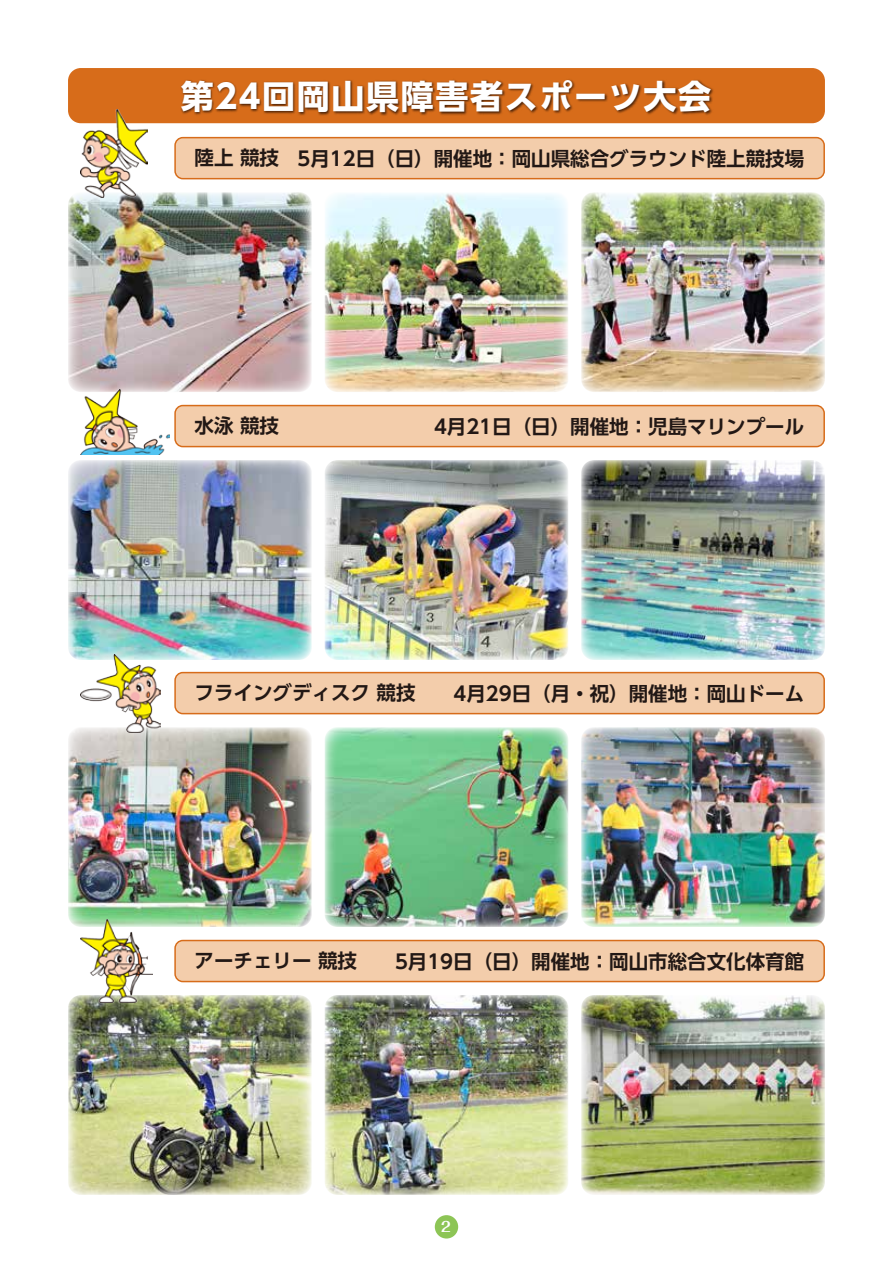
<style>
.page{position:relative;width:893px;height:1263px;background:#fff}
.page>*{position:absolute;margin:0;border:0;box-sizing:border-box;transform-origin:0 0}
.t1{font:700 33px "UD Shin Go Pro";letter-spacing:.05em;color:#fff}
.t2{font:700 19.5px "UD Shin Go Pro De";color:#221815}
.t3{font:700 13.8px "Folk Pro";color:#fff}
</style>
<div class="page">
<div style="left:68px;top:68px;width:757px;height:55px;background:#d76c1a;border-radius:13px"></div>
<img style="left:68px;top:995px;width:244px;height:200px">
<img style="left:325px;top:995px;width:243px;height:200px">
<img style="left:581px;top:995px;width:244px;height:200px">
<img style="left:68px;top:727px;width:244px;height:200px">
<img style="left:325px;top:727px;width:243px;height:200px">
<img style="left:581px;top:727px;width:244px;height:200px">
<img style="left:68px;top:460px;width:244px;height:200px">
<img style="left:325px;top:460px;width:243px;height:200px">
<img style="left:581px;top:460px;width:244px;height:200px">
<img style="left:68px;top:192px;width:244px;height:200px">
<img style="left:325px;top:193px;width:243px;height:199px">
<img style="left:581px;top:192px;width:244px;height:200px">
<svg style="left:174px;top:137px;width:651px;height:42px;background:#f1c7a2"></svg>
<svg style="left:174px;top:405px;width:651px;height:42px;background:#f1c7a2"></svg>
<svg style="left:174px;top:672px;width:651px;height:42px;background:#f1c7a2"></svg>
<svg style="left:174px;top:940px;width:651px;height:42px;background:#f1c7a2"></svg>
<img style="left:81px;top:109px;width:66px;height:89px">
<img style="left:81px;top:389px;width:89px;height:66px">
<img style="left:81px;top:655px;width:79px;height:77px">
<img style="left:81px;top:919px;width:72px;height:84px">
<img style="left:179px;top:79px;width:538px;height:45px">
<div style="left:435px;top:1215px;width:23px;height:23px;background:#8dc556;border-radius:50%"></div>
<h1 class="t1" style="left:181px;top:69px;width:532px">第24回岡山県障害者スポーツ大会</h1>
<p class="t2" style="left:195px;top:143px;width:611px">陸上競技　5月12日（日）開催地：岡山県総合グラウンド陸上競技場</p>
<p class="t2" style="left:195px;top:410px;width:105px">水泳競技　</p>
<p class="t2" style="left:434px;top:410px;width:372px">4月21日（日）開催地：児島マリンプール</p>
<p class="t2" style="left:195px;top:677px;width:222px">フライングディスク競技</p>
<p class="t2" style="left:454px;top:677px;width:352px">4月29日（月・祝）開催地：岡山ドーム</p>
<p class="t2" style="left:195px;top:945px;width:164px">アーチェリー競技</p>
<p class="t2" style="left:395px;top:945px;width:411px">5月19日（日）開催地：岡山市総合文化体育館</p>
<p class="t3" style="left:441px;top:1215px;width:11px">2</p>
</div>
